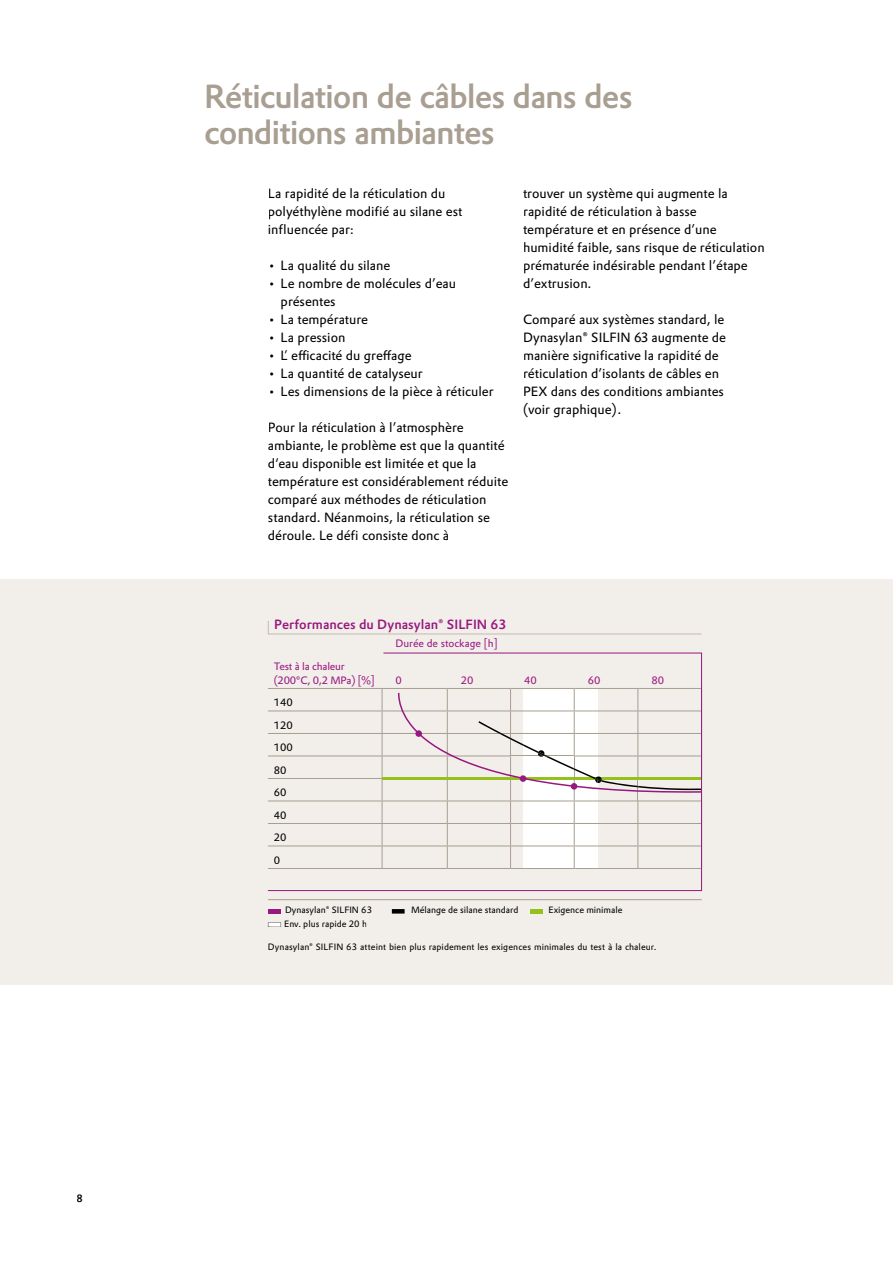
<style>
.page{position:relative;width:893px;height:1263px;background:#fff}
.page>*{position:absolute;margin:0;border:0;box-sizing:border-box;transform-origin:0 0}
.t1{font:500 32.7px/36px "Evonik Prokyon";letter-spacing:-.03em;color:#a89e91}
.t2{font:13.2px/18px "Evonik Prokyon";color:#000}
.t3{font:500 13.2px "Evonik Prokyon";color:#981881}
.t4{font:10.5px/13.5px "Evonik Prokyon";letter-spacing:-.01em;color:#981881}
.t5{font:10.5px/22.5px "Evonik Prokyon";color:#000}
.t6{font:500 10.5px "Evonik Prokyon";color:#000}
.t7{font:9px "Evonik Prokyon";letter-spacing:.005em;color:#000}
</style>
<div class="page">
<div style="left:0;top:580px;width:893px;height:405px;background:#f2eee9"></div>
<hr style="left:268px;top:899px;width:434px;height:1px;background:#a89e91">
<svg style="left:267px;top:621px;width:435px;height:14px"></svg>
<hr style="left:268px;top:909px;width:13px;height:4px;background:#981881">
<svg style="left:392px;top:909px;width:13px;height:4px"></svg>
<hr style="left:530px;top:909px;width:13px;height:4px;background:#94c11c">
<svg style="left:268px;top:922px;width:14px;height:5px"></svg>
<svg style="left:267px;top:652px;width:435px;height:239px"></svg>
<p class="t6" style="left:77px;top:1190px;width:8px">8</p>
<h1 class="t1" style="left:204px;top:76px;width:430px">Réticulation de câbles dans des conditions ambiantes</h1>
<p class="t2" style="left:268px;top:184px;width:196px">La rapidité de la réticulation du polyéthylène modifié au silane est influencée par:</p>
<p class="t2" style="left:268px;top:256px;width:124px">• La qualité du silane</p>
<p class="t2" style="left:281px;top:274px;width:177px;text-indent:-13px">• Le nombre de molécules d’eau présentes</p>
<p class="t2" style="left:268px;top:310px;width:102px">• La température</p>
<p class="t2" style="left:268px;top:328px;width:79px">• La pression</p>
<p class="t2" style="left:268px;top:346px;width:145px">• Ľ efficacité du greffage</p>
<p class="t2" style="left:268px;top:364px;width:156px">• La quantité de catalyseur</p>
<p class="t2" style="left:268px;top:382px;width:227px">• Les dimensions de la pièce à réticuler</p>
<p class="t2" style="left:268px;top:418px;width:242px">Pour la réticulation à l’atmosphère ambiante, le problème est que la quantité d‘eau disponible est limitée et que la température est considérablement réduite comparé aux méthodes de réticulation standard. Néanmoins, la réticulation se déroule. Le défi consiste donc à</p>
<p class="t2" style="left:523px;top:184px;width:243px">trouver un système qui augmente la rapidité de réticulation à basse température et en présence d’une humidité faible, sans risque de réticulation prématurée indésirable pendant l’étape d’extrusion.</p>
<p class="t2" style="left:523px;top:310px;width:205px">Comparé aux systèmes standard, le<br>Dynasylan® SILFIN 63 augmente de manière significative la rapidité de réticulation d’isolants de câbles en<br>PEX dans des conditions ambiantes (voir graphique).</p>
<p class="t3" style="left:274px;top:614px;width:234px">Performances du Dynasylan® SILFIN 63</p>
<p class="t4" style="left:395px;top:636px;width:104px">Durée de stockage [h]</p>
<p class="t4" style="left:274px;top:659px;width:102px">Test à la chaleur (200°C, 0,2 MPa) [%]</p>
<p class="t5" style="left:274px;top:690px;width:20px">140<br>120<br>100<br>80<br>60<br>40<br>20<br>0</p>
<p class="t4" style="left:396px;top:672px;width:8px">0</p>
<p class="t4" style="left:461px;top:672px;width:14px">20</p>
<p class="t4" style="left:524px;top:672px;width:14px">40</p>
<p class="t4" style="left:588px;top:672px;width:14px">60</p>
<p class="t4" style="left:651px;top:672px;width:14px">80</p>
<p class="t7" style="left:285px;top:903px;width:89px">Dynasylan® SILFIN 63</p>
<p class="t7" style="left:411px;top:903px;width:109px">Mélange de silane standard</p>
<p class="t7" style="left:549px;top:903px;width:75px">Exigence minimale</p>
<p class="t7" style="left:284px;top:916px;width:84px">Env. plus rapide 20 h</p>
<p class="t7" style="left:268px;top:939px;width:390px">Dynasylan® SILFIN 63 atteint bien plus rapidement les exigences minimales du test à la chaleur.</p>
</div>
